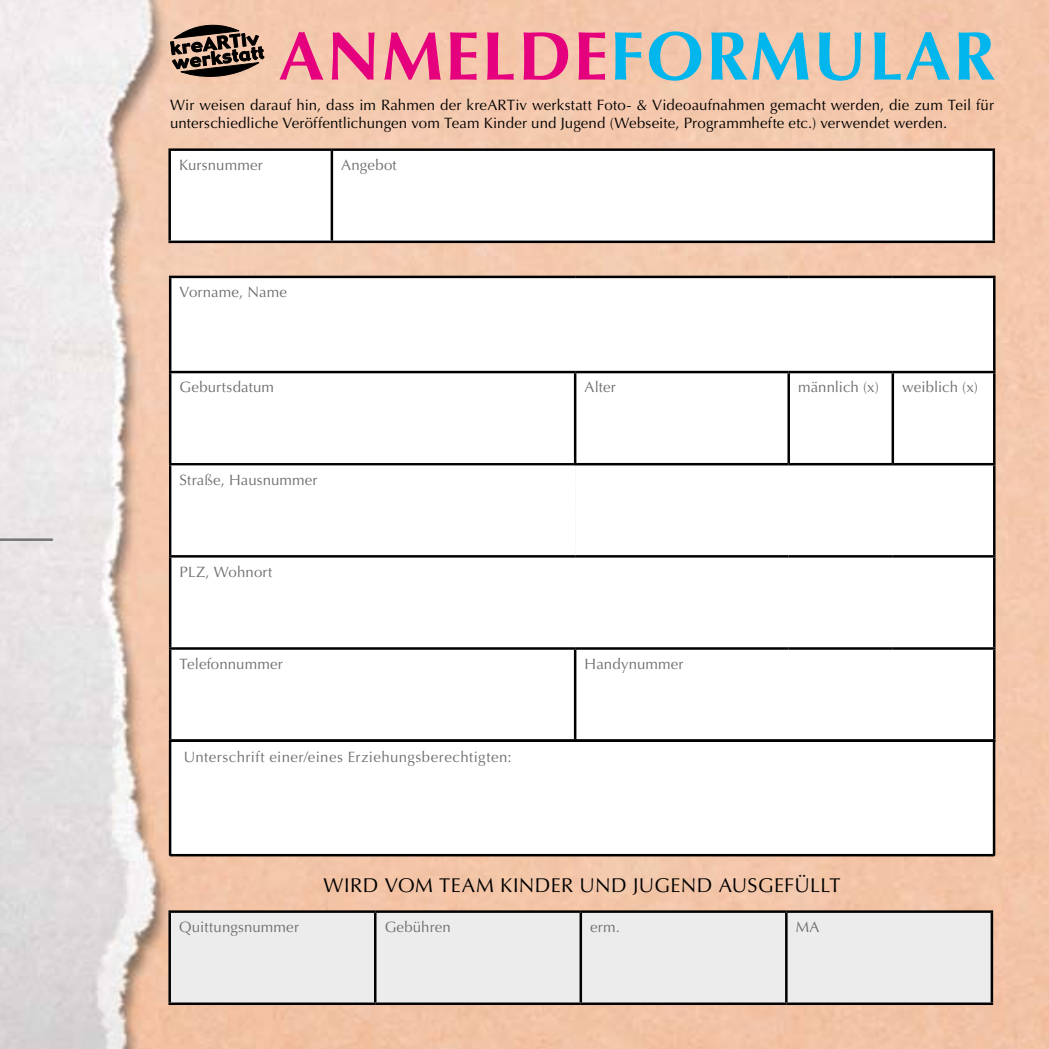
<style>
.page{position:relative;width:1049px;height:1049px;background:#fff}
.page>*{position:absolute;margin:0;border:0;box-sizing:border-box;transform-origin:0 0}
.t1{font:700 68.75px "Optima LT Std";letter-spacing:.03em;color:#00b6ed}
.t2{font:20px "Optima LT Std";letter-spacing:.02em;color:#000}
.t3{font:15px/18px "Optima LT Std";letter-spacing:.005em;color:#000}
.t4{font:15px "Optima LT Std";letter-spacing:.01em;color:#6f6f6e}
.s1{color:#e5007d}
</style>
<div class="page">
<img style="left:0;top:0;width:1049px;height:1049px">
<div style="left:170px;top:711px;width:824px;height:144px;background:#fff"></div>
<svg style="left:171px;top:278px;width:822px;height:461px"></svg>
<svg style="left:575px;top:373px;width:418px;height:366px"></svg>
<hr style="left:169px;top:465px;width:2px;height:90px;background:#000">
<hr style="left:169px;top:463px;width:405px;height:2px;background:#000">
<hr style="left:169px;top:276px;width:406px;height:2px;background:#000">
<hr style="left:169px;top:278px;width:2px;height:93px;background:#000">
<hr style="left:575px;top:276px;width:214px;height:2px;background:#000">
<hr style="left:789px;top:276px;width:104px;height:2px;background:#000">
<hr style="left:893px;top:276px;width:102px;height:2px;background:#000">
<hr style="left:993px;top:278px;width:2px;height:93px;background:#000">
<hr style="left:169px;top:371px;width:406px;height:2px;background:#000">
<hr style="left:169px;top:373px;width:2px;height:90px;background:#000">
<hr style="left:575px;top:371px;width:214px;height:2px;background:#000">
<hr style="left:574px;top:373px;width:2px;height:90px;background:#000">
<hr style="left:574px;top:463px;width:215px;height:2px;background:#000">
<hr style="left:789px;top:371px;width:104px;height:2px;background:#000">
<hr style="left:787px;top:373px;width:3px;height:90px;background:#000">
<hr style="left:893px;top:371px;width:102px;height:2px;background:#000">
<hr style="left:891px;top:373px;width:3px;height:90px;background:#000">
<hr style="left:993px;top:373px;width:2px;height:90px;background:#000">
<hr style="left:789px;top:463px;width:104px;height:2px;background:#000">
<hr style="left:169px;top:650px;width:2px;height:89px;background:#000">
<hr style="left:574px;top:650px;width:2px;height:89px;background:#000">
<hr style="left:993px;top:650px;width:2px;height:89px;background:#000">
<hr style="left:893px;top:463px;width:102px;height:2px;background:#000">
<hr style="left:993px;top:465px;width:2px;height:90px;background:#000">
<hr style="left:169px;top:555px;width:406px;height:3px;background:#000">
<hr style="left:169px;top:558px;width:2px;height:89px;background:#000">
<hr style="left:575px;top:555px;width:214px;height:3px;background:#000">
<hr style="left:789px;top:555px;width:104px;height:3px;background:#000">
<hr style="left:893px;top:555px;width:102px;height:3px;background:#000">
<hr style="left:993px;top:558px;width:2px;height:89px;background:#000">
<hr style="left:169px;top:647px;width:406px;height:3px;background:#000">
<hr style="left:575px;top:647px;width:214px;height:3px;background:#000">
<hr style="left:789px;top:647px;width:104px;height:3px;background:#000">
<hr style="left:893px;top:647px;width:102px;height:3px;background:#000">
<svg style="left:170px;top:10px;width:96px;height:73px;background:#a08472"></svg>
<div style="left:170px;top:150px;width:162px;height:92px;background:#fff"></div>
<div style="left:332px;top:150px;width:662px;height:92px;background:#fff"></div>
<hr style="left:168px;top:148px;width:164px;height:3px;background:#000">
<hr style="left:168px;top:151px;width:3px;height:90px;background:#000">
<hr style="left:168px;top:241px;width:164px;height:2px;background:#000">
<hr style="left:332px;top:148px;width:663px;height:3px;background:#000">
<hr style="left:331px;top:151px;width:2px;height:90px;background:#000">
<hr style="left:992px;top:151px;width:3px;height:90px;background:#000">
<hr style="left:332px;top:241px;width:663px;height:2px;background:#000">
<div style="left:171px;top:913px;width:819px;height:89px;background:#ececec"></div>
<hr style="left:168px;top:910px;width:207px;height:3px;background:#000">
<hr style="left:168px;top:913px;width:3px;height:89px;background:#000">
<hr style="left:168px;top:1002px;width:207px;height:3px;background:#000">
<hr style="left:375px;top:910px;width:206px;height:3px;background:#000">
<hr style="left:374px;top:913px;width:2px;height:89px;background:#000">
<hr style="left:581px;top:910px;width:205px;height:3px;background:#000">
<hr style="left:579px;top:913px;width:3px;height:89px;background:#000">
<hr style="left:786px;top:910px;width:207px;height:3px;background:#000">
<hr style="left:785px;top:913px;width:2px;height:89px;background:#000">
<hr style="left:990px;top:913px;width:3px;height:89px;background:#000">
<hr style="left:375px;top:1002px;width:206px;height:3px;background:#000">
<hr style="left:581px;top:1002px;width:205px;height:3px;background:#000">
<hr style="left:786px;top:1002px;width:207px;height:3px;background:#000">
<div style="left:169px;top:739px;width:826px;height:117px;border:2px solid #000"></div>
<hr style="left:0;top:538px;width:52px;height:3px;background:#000">
<h1 class="t1" style="left:278px;top:16px;width:718px"><span class="s1">ANMELDE</span>FORMULAR</h1>
<p class="t3" style="left:170px;top:96px;width:825px">Wir weisen darauf hin, dass im Rahmen der kreARTiv werkstatt Foto- &amp; Videoaufnahmen gemacht werden, die zum Teil für unterschiedliche Veröffentlichungen vom Team Kinder und Jugend (Webseite, Programmhefte etc.) verwendet werden.</p>
<p class="t4" style="left:179px;top:156px;width:85px">Kursnummer</p>
<p class="t4" style="left:341px;top:156px;width:57px">Angebot</p>
<p class="t4" style="left:180px;top:283px;width:109px">Vorname, Name</p>
<p class="t4" style="left:180px;top:379px;width:96px">Geburtsdatum</p>
<p class="t4" style="left:584px;top:379px;width:33px">Alter</p>
<p class="t4" style="left:798px;top:379px;width:82px">männlich (x)</p>
<p class="t4" style="left:902px;top:379px;width:77px">weiblich (x)</p>
<p class="t4" style="left:180px;top:471px;width:139px">Straße, Hausnummer</p>
<p class="t4" style="left:180px;top:563px;width:94px">PLZ, Wohnort</p>
<p class="t4" style="left:180px;top:655px;width:105px">Telefonnummer</p>
<p class="t4" style="left:584px;top:655px;width:101px">Handynummer</p>
<p class="t4" style="left:184px;top:748px;width:330px">Unterschrift einer/eines Erziehungsberechtigten:</p>
<h2 class="t2" style="left:323px;top:873px;width:409px">Wird vom TEAM KI NDER UND JUGEND ausge</h2>
<h2 class="t2" style="left:784px;top:873px;width:37px">füllt</h2>
<p class="t4" style="left:179px;top:918px;width:121px">Quittungsnummer</p>
<p class="t4" style="left:385px;top:918px;width:68px">Gebühren</p>
<p class="t4" style="left:590px;top:918px;width:31px">erm.</p>
<p class="t4" style="left:796px;top:918px;width:25px">MA</p>
</div>
